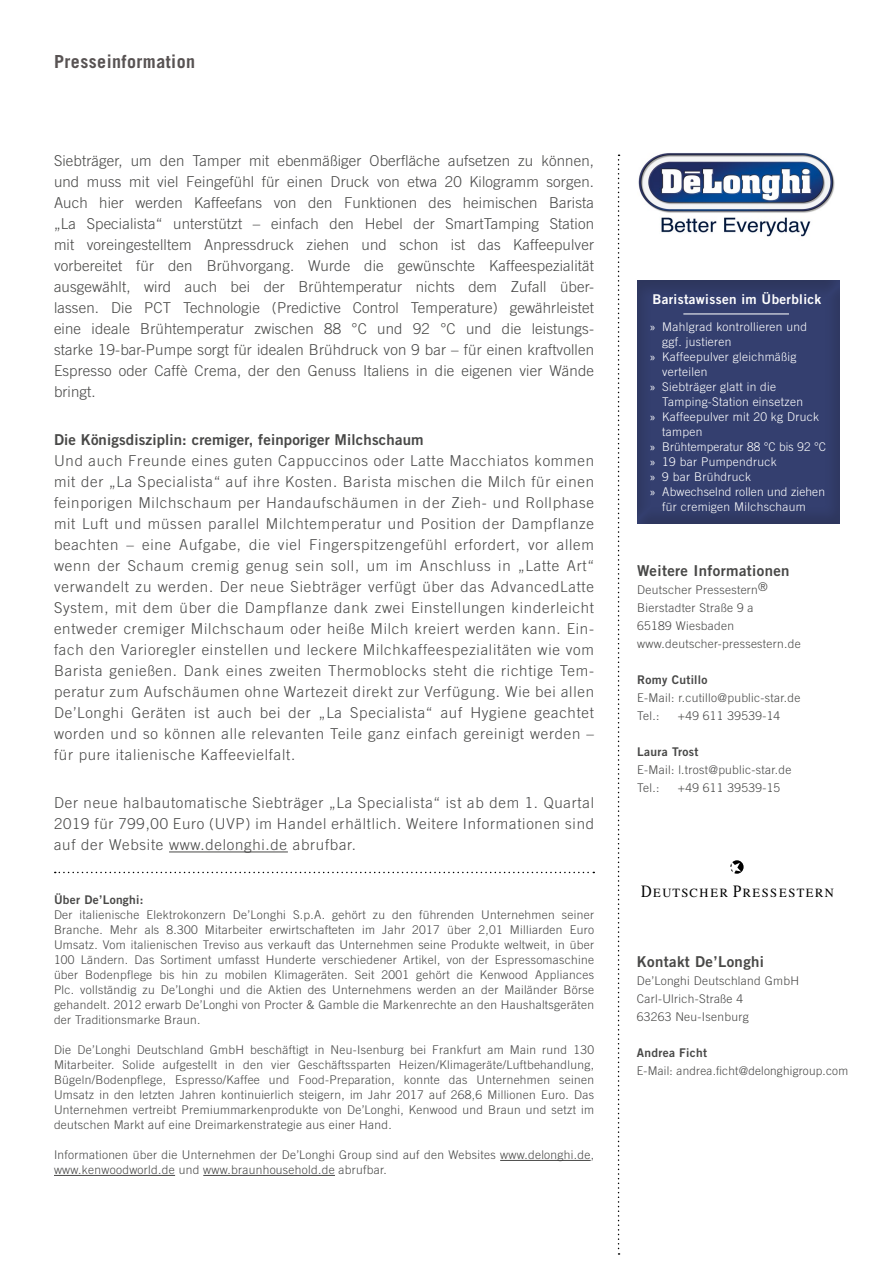
<style>
.page{position:relative;width:893px;height:1263px;background:#fff}
.page>*{position:absolute;margin:0;border:0;box-sizing:border-box;transform-origin:0 0}
.t1{font:700 18px "Trade Gothic LT";letter-spacing:.025em;color:#585353}
.t2{font:300 15px/21px "Trade Gothic LT";letter-spacing:.05em;color:#484847;text-align:justify}
.t3{font:15px "Trade Gothic LT Bold Two";letter-spacing:.01em;color:#484847}
.t4{font:13.5px "Trade Gothic LT Bold Two";letter-spacing:.025em;color:#fff}
.t5{font:12.6px "Times";letter-spacing:.12em;color:#000}
.t6{font:300 12px/15px "Trade Gothic LT";letter-spacing:.025em;color:#484847}
.t7{font:300 12px "Trade Gothic LT";letter-spacing:.025em;color:#fff}
.t8{font:12px "Trade Gothic LT Bold Two";letter-spacing:.025em;color:#484847}
.s1{font-family:"Myriad Pro";font-weight:400}
.s2{font-size:17.25px}
</style>
<div class="page">
<svg style="left:618px;top:155px;width:1px;height:1100px"></svg>
<svg style="left:730px;top:860px;width:14px;height:14px"></svg>
<img style="left:638px;top:153px;width:196px;height:84px">
<hr style="left:169px;top:851px;width:119px;height:1px;background:#484847">
<div style="left:625px;top:270px;width:228px;height:255px;background:#000;opacity:.2"></div>
<svg style="left:55px;top:872px;width:539px;height:1px"></svg>
<hr style="left:500px;top:1160px;width:91px;height:1px;background:#484847">
<hr style="left:54px;top:1175px;width:121px;height:1px;background:#484847">
<hr style="left:203px;top:1175px;width:132px;height:1px;background:#484847">
<hr style="left:683px;top:313px;width:106px;height:2px;background:#fff">
<p class="t1" style="left:54px;top:50px;width:143px">Presseinformation</p>
<p class="t2" style="left:54px;top:150px;width:542px">Siebträger, um den Tamper mit ebenmäßiger Oberfläche aufsetzen zu können, und muss mit viel Feingefühl für einen Druck von etwa 20 Kilogramm sorgen.<br>Auch hier werden Kaffeefans von den Funktionen des heimischen Barista „La Specialista“ unterstützt – einfach den Hebel der SmartTamping Station mit voreingestelltem Anpressdruck ziehen und schon ist das Kaffeepulver vorbereitet für den Brühvorgang. Wurde die gewünschte Kaffeespezialität ausgewählt, wird auch bei der Brühtemperatur nichts dem Zufall über&shy;lassen. Die PCT Technologie (Predictive Control Temperature) gewährleistet eine ideale Brühtemperatur zwischen 88 °C und 92 °C und die leistungs&shy;starke 19-bar-Pumpe sorgt für idealen Brühdruck von 9 bar – für einen kraftvollen Espresso oder Caffè Crema, der den Genuss Italiens in die eigenen vier Wände bringt.</p>
<p class="t3" style="left:54px;top:431px;width:371px">Die Königsdisziplin: cremiger, feinporiger Milchschaum</p>
<p class="t2" style="left:54px;top:450px;width:542px">Und auch Freunde eines guten Cappuccinos oder Latte Macchiatos kommen mit der „La Specialista“ auf ihre Kosten. Barista mischen die Milch für einen feinporigen Milchschaum per Handaufschäumen in der Zieh- und Rollphase mit Luft und müssen parallel Milchtemperatur und Position der Dampflanze beachten – eine Aufgabe, die viel Fingerspitzengefühl erfordert, vor allem wenn der Schaum cremig genug sein soll, um im Anschluss in „Latte Art“ verwandelt zu werden. Der neue Siebträger verfügt über das AdvancedLatte System, mit dem über die Dampflanze dank zwei Einstellungen kinderleicht entweder cremiger Milchschaum oder heiße Milch kreiert werden kann. Ein&shy;fach den Varioregler einstellen und leckere Milchkaffeespezialitäten wie vom Barista genießen. Dank eines zweiten Thermoblocks steht die richtige Tem&shy;peratur zum Aufschäumen ohne Wartezeit direkt zur Verfügung. Wie bei allen De’Longhi Geräten ist auch bei der „La Specialista“ auf Hygiene geachtet worden und so können alle relevanten Teile ganz einfach gereinigt werden – für pure italienische Kaffeevielfalt.</p>
<p class="t2" style="left:54px;top:792px;width:542px">Der neue halbautomatische Siebträger „La Specialista“ ist ab dem 1. Quartal 2019 für 799,00 Euro (UVP) im Handel erhältlich. Weitere Informationen sind auf der Website www.delonghi.de abrufbar.</p>
<p class="t8" style="left:54px;top:892px;width:91px">Über De’Longhi:</p>
<p class="t6" style="left:54px;top:907px;width:542px;text-align:justify">Der italienische Elektrokonzern De’Longhi S.p.A. gehört zu den führenden Unternehmen seiner Branche. Mehr als 8.300 Mitarbeiter erwirtschafteten im Jahr 2017 über 2,01 Milliarden Euro Umsatz. Vom italienischen Treviso aus verkauft das Unternehmen seine Produkte weltweit, in über 100 Ländern. Das Sortiment umfasst Hunderte verschiedener Artikel, von der Espressomaschine über Bodenpflege bis hin zu mobilen Klimageräten. Seit 2001 gehört die Kenwood Appliances Plc. vollständig zu De’Longhi und die Aktien des Unternehmens werden an der Mailänder Börse gehandelt. 2012 erwarb De’Longhi von Procter &amp; Gamble die Markenrechte an den Haushaltsgeräten der Traditionsmarke Braun.</p>
<p class="t6" style="left:54px;top:1042px;width:542px;text-align:justify">Die De’Longhi Deutschland GmbH beschäftigt in Neu-Isenburg bei Frankfurt am Main rund 130<br>Mitarbeiter. Solide aufgestellt in den vier Geschäftssparten Heizen/Klimageräte/Luftbehandlung, Bügeln/Bodenpflege, Espresso/Kaffee und Food-Preparation, konnte das Unternehmen seinen Umsatz in den letzten Jahren kontinuierlich steigern, im Jahr 2017 auf 268,6 Millionen Euro. Das Unternehmen vertreibt Premiummarkenprodukte von De’Longhi, Kenwood und Braun und setzt im deutschen Markt auf eine Dreimarkenstrategie aus einer Hand.</p>
<p class="t6" style="left:54px;top:1147px;width:542px">Informationen über die Unternehmen der De’Longhi Group sind auf den Websites www.delonghi.de, www.kenwoodworld.de und www.braunhousehold.de abrufbar.</p>
<p class="t4" style="left:652px;top:291px;width:170px">Baristawissen im Überblick</p>
<p class="t7" style="left:650px;top:320px;width:158px"><span class="s1">»</span> Mahlgrad kontrollieren und</p>
<p class="t7" style="left:662px;top:335px;width:71px">ggf. justieren</p>
<p class="t7" style="left:650px;top:350px;width:148px"><span class="s1">»</span> Kaffeepulver gleichmäßig</p>
<p class="t7" style="left:662px;top:365px;width:47px">verteilen</p>
<p class="t7" style="left:650px;top:380px;width:127px"><span class="s1">»</span> Siebträger glatt in die</p>
<p class="t7" style="left:662px;top:395px;width:142px">Tamping-Station einsetzen</p>
<p class="t7" style="left:650px;top:410px;width:170px"><span class="s1">»</span> Kaffeepulver mit 20 kg Druck</p>
<p class="t7" style="left:662px;top:425px;width:42px">tampen</p>
<p class="t7" style="left:650px;top:440px;width:177px"><span class="s1">»</span> Brühtemperatur 88 °C bis 92 °C</p>
<p class="t7" style="left:650px;top:455px;width:128px"><span class="s1">»</span> 19 bar Pumpendruck</p>
<p class="t7" style="left:650px;top:470px;width:102px"><span class="s1">»</span> 9 bar Brühdruck</p>
<p class="t7" style="left:650px;top:485px;width:176px"><span class="s1">»</span> Abwechselnd rollen und ziehen</p>
<p class="t7" style="left:662px;top:500px;width:145px">für cremigen Milchschaum</p>
<p class="t3" style="left:637px;top:561px;width:154px">Weitere Informationen</p>
<p class="t6" style="left:637px;top:580px;width:165px;line-height:18px">Deutscher Pressestern®<br>Bierstadter Straße 9 a<br>65189 Wiesbaden www.deutscher-pressestern.de</p>
<p class="t8" style="left:637px;top:672px;width:72px">Romy Cutillo</p>
<p class="t6" style="left:637px;top:688px;width:165px;line-height:18px">E-Mail: r.cutillo@public-star.de<br>Tel.:</p>
<p class="t6" style="left:678px;top:708px;width:104px">+49 611 39539-14</p>
<p class="t8" style="left:637px;top:744px;width:63px">Laura Trost</p>
<p class="t6" style="left:637px;top:760px;width:156px;line-height:18px">E-Mail: l.trost@public-star.de<br>Tel.:</p>
<p class="t6" style="left:678px;top:780px;width:104px">+49 611 39539-15</p>
<p class="t5" style="left:641px;top:881px;width:194px"><span class="s2">D</span>EUTSCHER <span class="s2">P</span>RESSESTERN</p>
<p class="t3" style="left:637px;top:952px;width:129px">Kontakt De’Longhi</p>
<p class="t6" style="left:637px;top:972px;width:164px;line-height:18px">De’Longhi Deutschland GmbH<br>Carl-Ulrich-Straße 4<br>63263 Neu-Isenburg</p>
<p class="t8" style="left:637px;top:1045px;width:72px">Andrea Ficht</p>
<p class="t6" style="left:637px;top:1063px;width:213px">E-Mail: andrea.ficht@delonghigroup.com</p>
</div>
